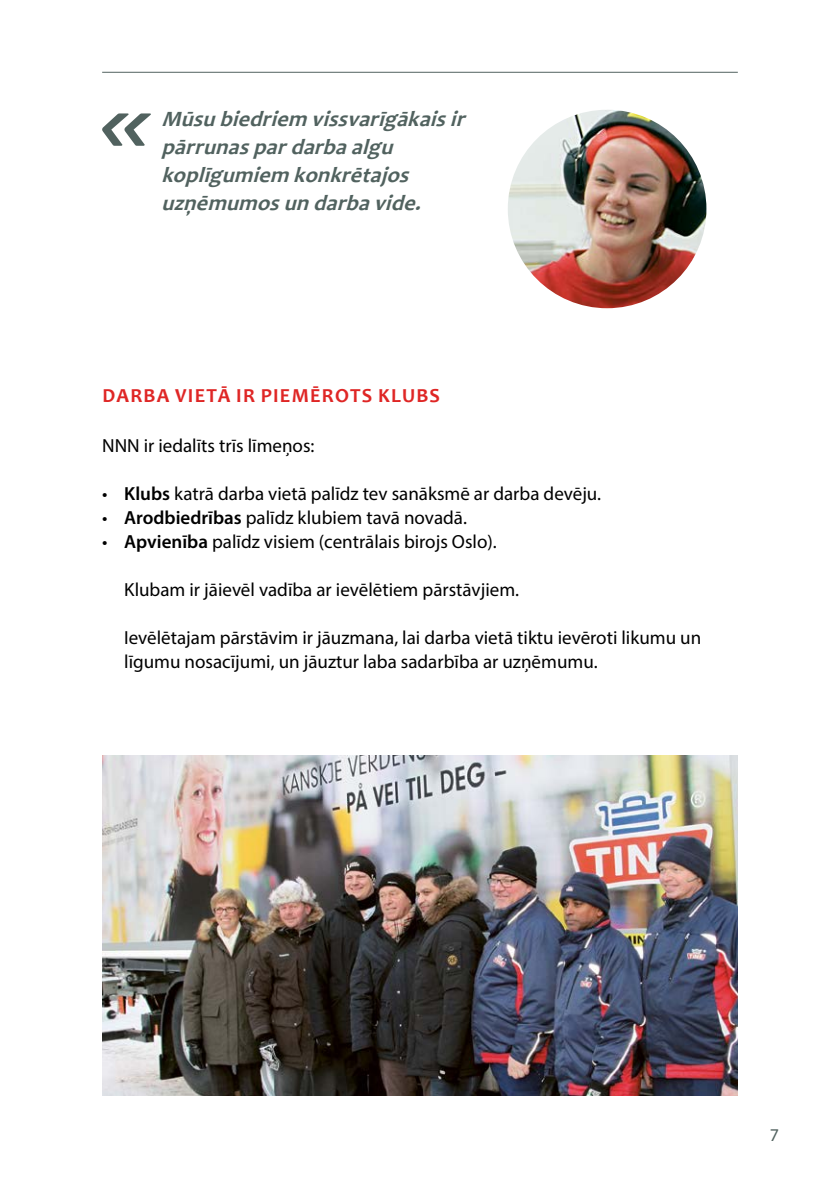
<style>
.page{position:relative;width:840px;height:1191px;background:#fff}
.page>*{position:absolute;margin:0;border:0;box-sizing:border-box;transform-origin:0 0}
.t1{font:italic 700 22px/28px "Candara";color:#51625f}
.t2{font:700 20px "Candara";letter-spacing:.06em;color:#df2625}
.t3{font:19px/24px "Myriad Pro";color:#000}
.t4{font:18px "Myriad Pro";color:#51625f}
.s1{font-weight:600}
</style>
<div class="page">
<hr style="left:102px;top:72px;width:635px;height:1px;background:#51625f">
<img style="left:102px;top:755px;width:635px;height:340px">
<svg style="left:102px;top:113px;width:49px;height:33px"></svg>
<img style="left:507px;top:110px;width:199px;height:198px;border-radius:99px">
<p class="t1" style="left:161px;top:104px;width:311px">Mūsubiedriem vissvarīgākaisir pārrunaspardarbaalgu koplīgumiem konkrētajos uzņēmumosundarbavide.</p>
<p class="t2" style="left:102px;top:382px;width:339px">DARBA VIETĀ IR PIEMĒROTS KLUBS</p>
<p class="t3" style="left:102px;top:433px;width:214px">NNN ir iedalīts trīs līmeņos:</p>
<p class="t3" style="left:102px;top:481px;width:500px">• <span class="s1">Klubs</span> katrā darba vietā palīdz tev sanāksmē ar darba devēju.</p>
<p class="t3" style="left:102px;top:505px;width:366px">• <span class="s1">Arodbiedrības</span> palīdz klubiem tavā novadā.</p>
<p class="t3" style="left:102px;top:529px;width:396px">• <span class="s1">Apvienība</span> palīdz visiem (centrālais birojs Oslo).</p>
<p class="t3" style="left:124px;top:577px;width:396px">Klubam ir jāievēl vadība ar ievēlētiem pārstāvjiem.</p>
<p class="t3" style="left:124px;top:625px;width:578px">Ievēlētajam pārstāvim ir jāuzmana, lai darba vietā tiktu ievēroti likumu un līgumu nosacījumi, un jāuztur laba sadarbība ar uzņēmumu.</p>
<p class="t4" style="left:769px;top:1123px;width:11px">7</p>
</div>
